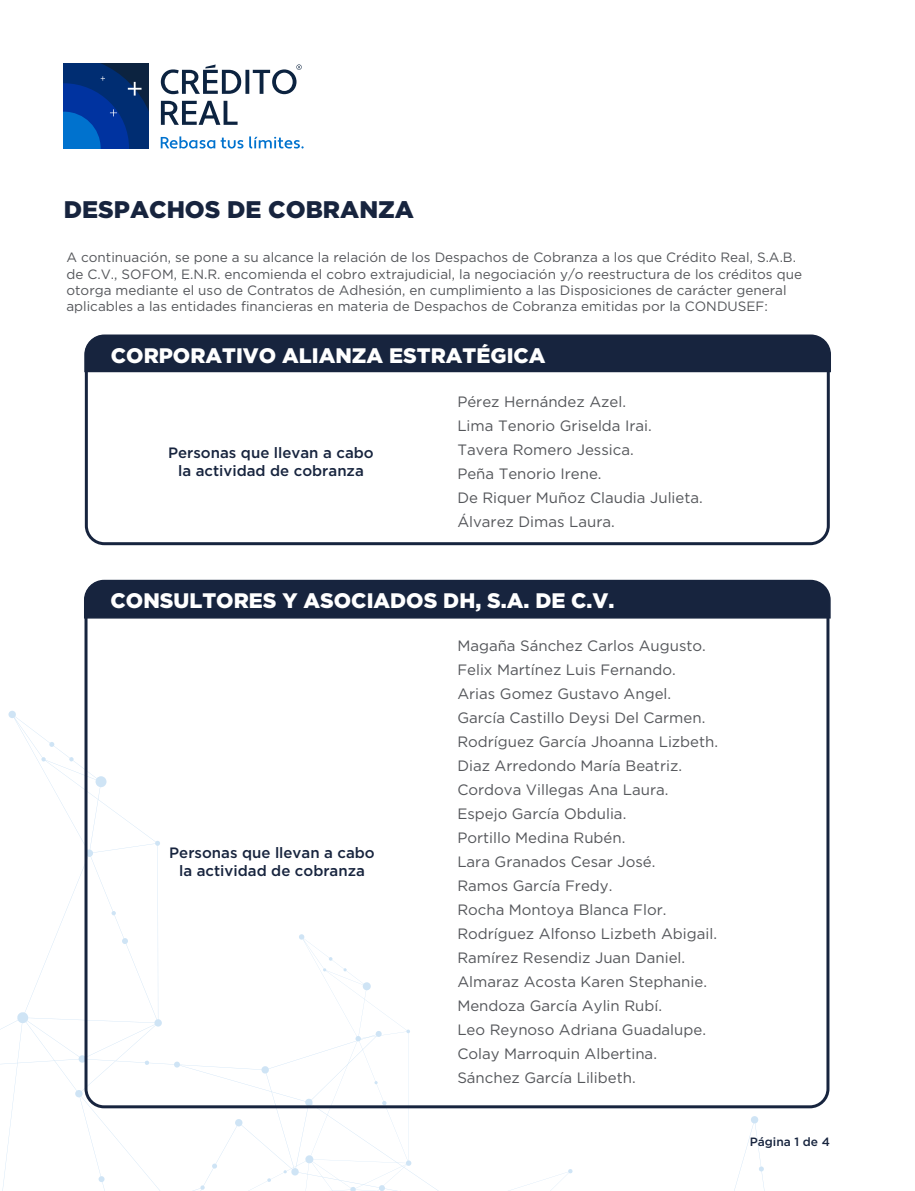
<style>
.page{position:relative;width:915px;height:1191px;background:#fff}
.page>*{position:absolute;margin:0;border:0;box-sizing:border-box;transform-origin:0 0}
.t1{font:900 24px "Gotham";color:#17243e}
.t2{font:900 21px "Gotham";color:#fff}
.t3{font:15px/24px "Gotham";color:#54565a}
.t4{font:500 15px/18px "Gotham";color:#17243e;text-align:center}
.t5{font:13.5px/16.2px "Gotham";color:#54565a}
.t6{font:500 12px "Gotham";color:#17243e}
</style>
<div class="page">
<svg style="left:0;top:710px;width:160px;height:481px"></svg>
<svg style="left:86px;top:934px;width:744px;height:257px"></svg>
<div style="left:84px;top:334px;width:747px;height:39px;background:#17243e"></div>
<div style="left:85px;top:335px;width:744px;height:210px;border:3px solid #17243e;border-radius:18px"></div>
<div style="left:88px;top:579px;width:743px;height:40px;background:#17243e"></div>
<div style="left:84px;top:580px;width:745px;height:528px;border:3px solid #17243e;border-radius:18px"></div>
<svg style="left:161px;top:64px;width:140px;height:61px"></svg>
<svg style="left:64px;top:64px;width:85px;height:85px;background:#033989"></svg>
<svg style="left:161px;top:136px;width:82px;height:12px"></svg>
<svg style="left:249px;top:136px;width:54px;height:12px"></svg>
<h1 class="t1" style="left:64px;top:192px;width:351px">DESPACHOS DE COBRANZA</h1>
<p class="t5" style="left:66px;top:249px;width:736px">A continuación, se pone a su alcance la relación de los Despachos de Cobranza a los que Crédito Real, S.A.B. de C.V., SOFOM, E.N.R. encomienda el cobro extrajudicial, la negociación y/o reestructura de los créditos que otorga mediante el uso de Contratos de Adhesión, en cumplimiento a las Disposiciones de carácter general aplicables a las entidades financieras en materia de Despachos de Cobranza emitidas por la CONDUSEF:</p>
<h2 class="t2" style="left:111px;top:341px;width:436px">CORPORATIVO ALIANZA ESTRATÉGICA</h2>
<p class="t4" style="left:168px;top:443px;width:207px">Personas que llevan a cabo la actividad de cobranza</p>
<p class="t3" style="left:457px;top:389px;width:247px">Pérez Hernández Azel.<br>Lima Tenorio Griselda Irai.<br>Tavera Romero Jessica.<br>Peña Tenorio Irene.<br>De Riquer Muñoz Claudia Julieta.<br>Álvarez Dimas Laura.</p>
<h2 class="t2" style="left:110px;top:586px;width:505px">CONSULTORES Y ASOCIADOS DH, S.A. DE C.V.</h2>
<p class="t4" style="left:169px;top:843px;width:207px">Personas que llevan a cabo la actividad de cobranza</p>
<p class="t3" style="left:457px;top:633px;width:262px">Magaña Sánchez Carlos Augusto.<br>Felix Martínez Luis Fernando.<br>Arias Gomez Gustavo Angel.<br>García Castillo Deysi Del Carmen.<br>Rodríguez García Jhoanna Lizbeth.<br>Diaz Arredondo María Beatriz.<br>Cordova Villegas Ana Laura.<br>Espejo García Obdulia.<br>Portillo Medina Rubén.<br>Lara Granados Cesar José.<br>Ramos García Fredy.<br>Rocha Montoya Blanca Flor.<br>Rodríguez Alfonso Lizbeth Abigail.<br>Ramírez Resendiz Juan Daniel.<br>Almaraz Acosta Karen Stephanie.<br>Mendoza García Aylin Rubí.<br>Leo Reynoso Adriana Guadalupe.<br>Colay Marroquin Albertina.<br>Sánchez García Lilibeth.</p>
<p class="t6" style="left:749px;top:1133px;width:82px">Página 1 de 4</p>
</div>
